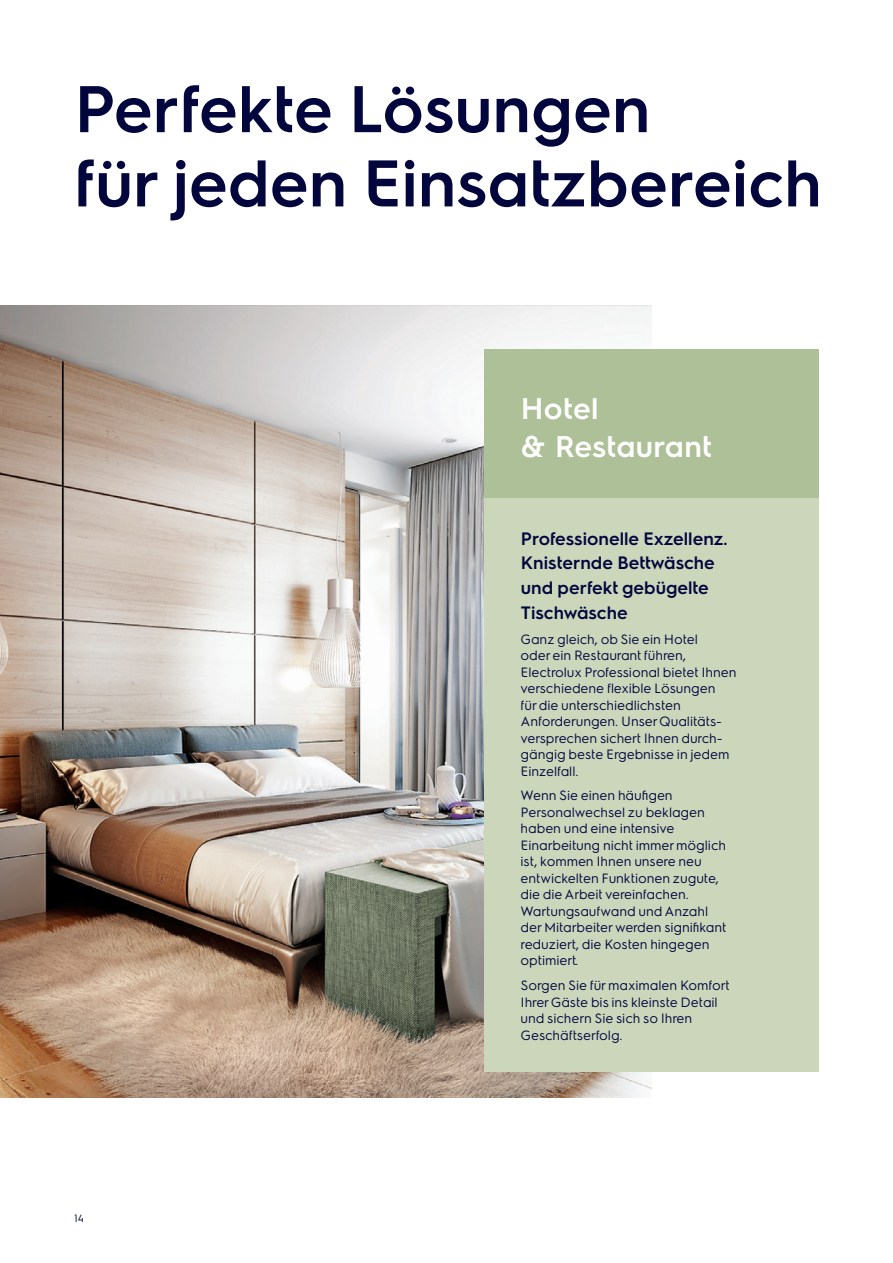
<style>
.page{position:relative;width:893px;height:1263px;background:#fff}
.page>*{position:absolute;margin:0;border:0;box-sizing:border-box;transform-origin:0 0}
.t1{font:600 66px/74.2px "Electrolux Sans";color:#02063d}
.t2{font:600 30px/38.5px "Electrolux Sans";letter-spacing:.01em;color:#fff}
.t3{font:600 18px/24.8px "Electrolux Sans";color:#02063d}
.t4{font:13.5px/16.5px "Electrolux Sans";color:#02063d}
.t5{font:10.5px "Electrolux Sans";color:#02063d}
</style>
<div class="page">
<img style="left:0;top:305px;width:651px;height:792px">
<div style="left:484px;top:485px;width:335px;height:586px;background:#cbd6bb"></div>
<div style="left:484px;top:349px;width:335px;height:149px;background:#aec097"></div>
<h1 class="t1" style="left:74px;top:68px;width:749px">Perfekte Lösungen<br>für jeden Einsatzbereich</h1>
<h2 class="t2" style="left:521px;top:387px;width:192px">Hotel<br>&amp; Restaurant</h2>
<p class="t5" style="left:74px;top:1210px;width:11px">14</p>
<h3 class="t3" style="left:521px;top:525px;width:208px">Professionelle Exzellenz.<br>Knisternde Bettwäsche und perfekt gebügelte<br>Tischwäsche</h3>
<p class="t4" style="left:521px;top:630px;width:217px">Ganz gleich, ob Sie ein Hotel<br>oder ein Restaurant führen,<br>Electrolux Professional bietet Ihnen verschiedene flexible Lösungen<br>für die unterschiedlichsten<br>Anforderungen. Unser Qualitäts&shy;versprechen sichert Ihnen durch&shy;gängig beste Ergebnisse in jedem<br>Einzelfall.</p>
<p class="t4" style="left:521px;top:787px;width:207px">Wenn Sie einen häufigen<br>Personalwechsel zu beklagen haben und eine intensive<br>Einarbeitung nicht immer möglich ist, kommen Ihnen unsere neu entwickelten Funktionen zugute, die die Arbeit vereinfachen.<br>Wartungsaufwand und Anzahl der Mitarbeiter werden signifikant reduziert, die Kosten hingegen optimiert.</p>
<p class="t4" style="left:521px;top:976px;width:211px">Sorgen Sie für maximalen Komfort<br>Ihrer Gäste bis ins kleinste Detail und sichern Sie sich so Ihren<br>Geschäftserfolg.</p>
</div>
